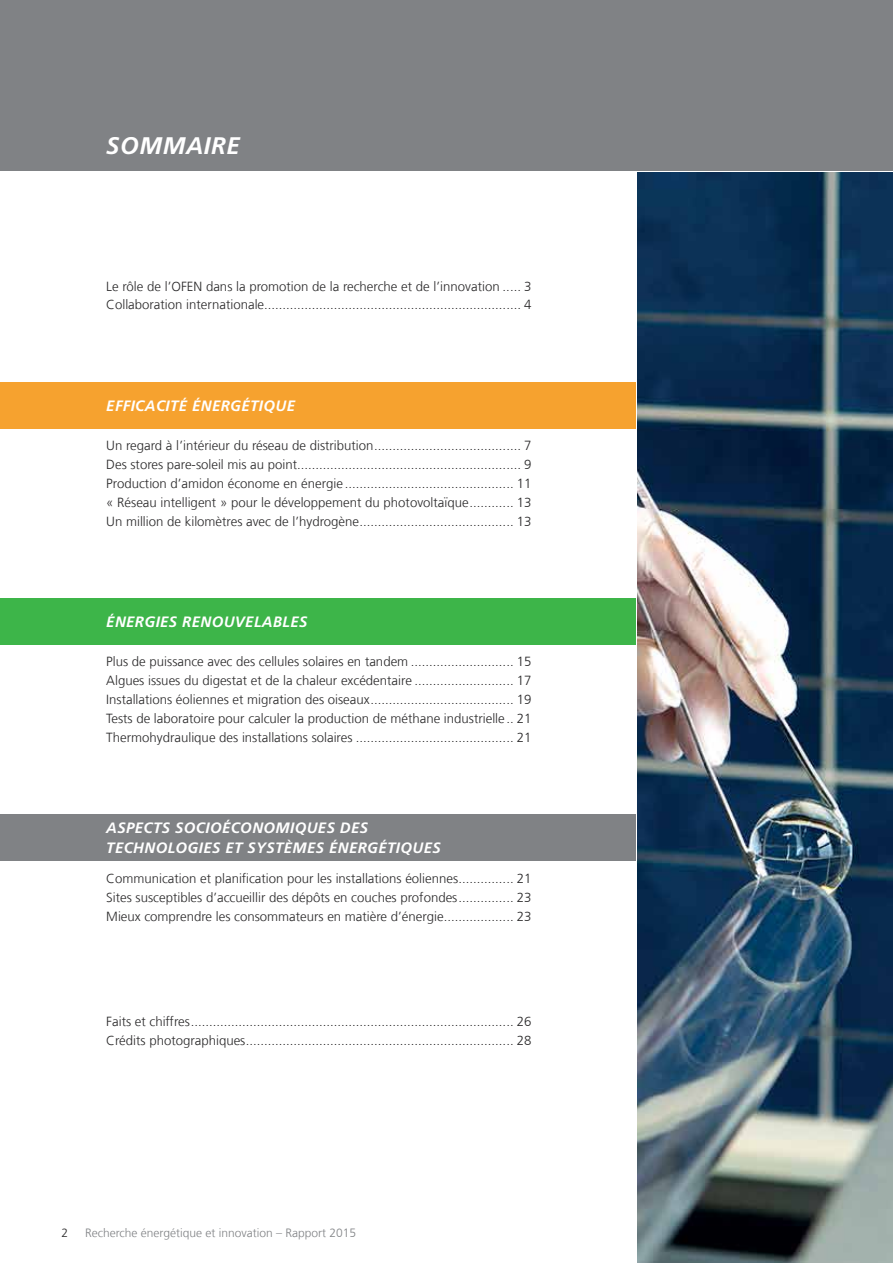
<style>
.page{position:relative;width:893px;height:1263px;background:#fff}
.page>*{position:absolute;margin:0;border:0;box-sizing:border-box;transform-origin:0 0}
.t1{font:italic 700 24px "Frutiger LT Com";color:#fff}
.t2{font:italic 700 15px "Frutiger LT Com";letter-spacing:.025em;color:#fff}
.t3{font:300 13.2px/18.9px "Frutiger LT Com";color:#292829;text-align:justify}
.t4{font:300 12px "Frutiger LT Com";color:#808285}
.t5{font:300 12px "Frutiger LT Com";color:#292829}
</style>
<div class="page">
<div style="left:0;top:0;width:893px;height:170px;background:#808285"></div>
<div style="left:0;top:382px;width:636px;height:46px;background:#f6a22f"></div>
<hr style="left:892px;top:0;width:1px;height:170px;background:#e42425">
<div style="left:0;top:814px;width:636px;height:47px;background:#808285"></div>
<div style="left:0;top:598px;width:636px;height:47px;background:#3db549"></div>
<img style="left:638px;top:172px;width:255px;height:1091px">
<h1 class="t1" style="left:106px;top:131px;width:95px">SO MMAIRE</h1>
<p class="t3" style="left:106px;top:277px;width:427px">Le rôle de l’OFEN dans la promotion de la recherche et de l’innovation ..... 3<br>Collaboration internationale...................................................................... 4</p>
<p class="t2" style="left:106px;top:397px;width:34px">EFFICACITÉ</p>
<p class="t2" style="left:192px;top:397px;width:104px">ÉNER GÉTIQUE</p>
<p class="t3" style="left:106px;top:436px;width:427px">Un regard à l’intérieur du réseau de distribution........................................ 7<br>Des stores pare-soleil mis au point............................................................. 9<br>Production d’amidon économe en énergie .............................................. 11 « Réseau intelligent » pour le développement du photovoltaïque............ 13<br>Un million de kilomètres avec de l’hydrogène.......................................... 13</p>
<p class="t2" style="left:106px;top:613px;width:58px">ÉNER GIES</p>
<p class="t2" style="left:182px;top:613px;width:73px">RENO UVELA</p>
<p class="t2" style="left:273px;top:613px;width:19px">BLES</p>
<p class="t3" style="left:106px;top:652px;width:427px">Plus de puissance avec des cellules solaires en tandem ............................ 15<br>Algues issues du digestat et de la chaleur excédentaire ........................... 17<br>Installations éoliennes et migration des oiseaux....................................... 19<br>Tests de laboratoire pour calculer la production de méthane industrielle.. 21<br>Thermohydraulique des installations solaires ........................................... 21</p>
<p class="t2" style="left:106px;top:819px;width:39px">ASPECTS</p>
<p class="t2" style="left:175px;top:819px;width:11px">SOCIOÉCO</p>
<p class="t2" style="left:252px;top:819px;width:98px">NOMIQUES DES</p>
<p class="t2" style="left:106px;top:839px;width:11px">TECH</p>
<p class="t2" style="left:144px;top:839px;width:23px">NOLO</p>
<p class="t2" style="left:188px;top:839px;width:20px">GIES</p>
<p class="t2" style="left:225px;top:839px;width:208px">ET SYSTÈMES ÉNER GÉTIQUES</p>
<p class="t3" style="left:106px;top:869px;width:427px">Communication et planification pour les installations éoliennes............... 21<br>Sites susceptibles d’accueillir des dépôts en couches profondes............... 23<br>Mieux comprendre les consommateurs en matière d’énergie................... 23</p>
<p class="t3" style="left:106px;top:1012px;width:427px">Faits et chiffres........................................................................................ 26<br>Crédits photographiques......................................................................... 28</p>
<p class="t5" style="left:61px;top:1226px;width:8px">2</p>
<p class="t4" style="left:85px;top:1226px;width:273px">Recherche énergétique et innovation – Rapport 2015</p>
</div>
